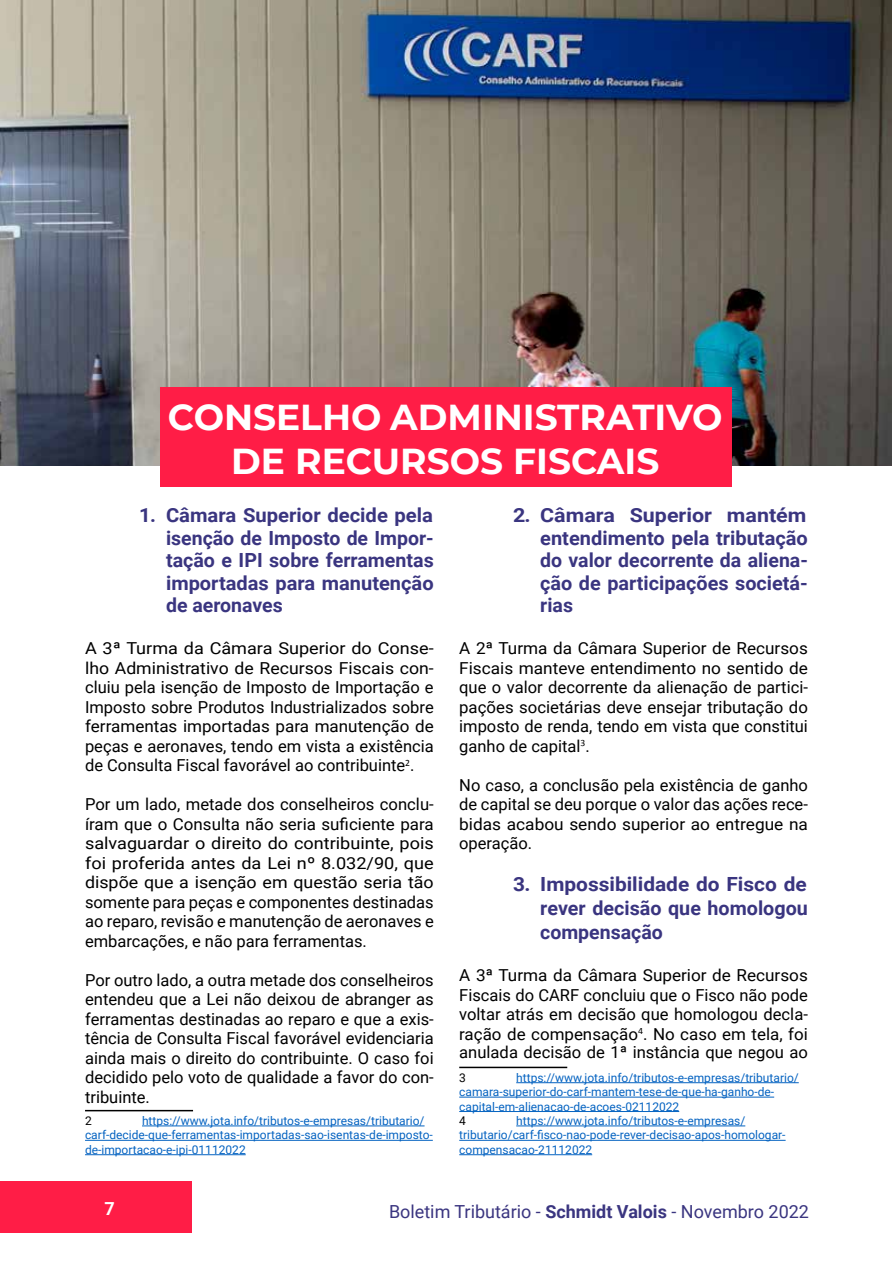
<style>
.page{position:relative;width:893px;height:1263px;background:#fff}
.page>*{position:absolute;margin:0;border:0;box-sizing:border-box;transform-origin:0 0}
.t1{font:700 36px/43.2px "Montserrat";color:#fff;text-align:center}
.t2{font:700 19.5px/22.5px "Roboto";color:#3a3580;text-align:justify;scale:1.04 1}
.t3{font:700 19.5px/22.5px "Roboto";color:#3a3580;text-align:justify;scale:1.1 1}
.t4{font:700 19.5px/24px "Roboto";color:#3a3580;text-align:justify;scale:1.07 1}
.t5{font:18px "Roboto";color:#3a3580}
.t6{font:700 18px "Roboto";color:#fff}
.t7{font:16.5px/19.5px "Roboto";color:#000;text-align:justify}
.t8{font:16.5px/19.5px "Roboto";color:#000;text-align:justify;scale:1.04 1}
.t9{font:16.5px/19.5px "Roboto";color:#000;text-align:justify;scale:1.1 1}
.t10{font:12px/14.4px "Roboto";color:#0563c1}
.t11{font:12px "Roboto";color:#000}
.s1{font-weight:700}
</style>
<div class="page">
<div style="left:0;top:1182px;width:191px;height:51px;background:#ff1d46"></div>
<img style="left:0;top:0;width:892px;height:466px">
<div style="left:160px;top:388px;width:572px;height:99px;background:#ff1d46"></div>
<hr style="left:85px;top:1110px;width:108px;height:1px;background:#000">
<hr style="left:142px;top:1125px;width:283px;height:1px;background:#0563c1">
<hr style="left:85px;top:1140px;width:348px;height:1px;background:#0563c1">
<hr style="left:85px;top:1154px;width:161px;height:1px;background:#0563c1">
<hr style="left:459px;top:1067px;width:108px;height:1px;background:#000">
<hr style="left:516px;top:1082px;width:283px;height:1px;background:#0563c1">
<hr style="left:459px;top:1097px;width:315px;height:1px;background:#0563c1">
<hr style="left:459px;top:1111px;width:220px;height:1px;background:#0563c1">
<hr style="left:516px;top:1125px;width:229px;height:1px;background:#0563c1">
<hr style="left:459px;top:1140px;width:327px;height:1px;background:#0563c1">
<hr style="left:459px;top:1154px;width:133px;height:1px;background:#0563c1">
<h1 class="t1" style="left:168px;top:394px;width:556px">CONSELHO ADMINISTRATIVO<br>DE RECURSOS FISCAIS</h1>
<p class="t2" style="left:166px;top:503px;width:259px;text-indent:-27px">1. Câmara Superior decide pela isenção de Imposto de Impor&shy;tação e IPI sobre ferramentas importadas para manutenção de aeronaves</p>
<p class="t9" style="left:85px;top:638px;width:319px">A 3ª Turma da Câmara Superior do Conse&shy;lho Administrativo de Recursos Fiscais con&shy;cluiu pela isenção de Imposto de Importação e Imposto sobre Produtos Industrializados sobre ferramentas importadas para manutenção de peças e aeronaves, tendo em vista a existência de Consulta Fiscal favorável ao contribuinte<sup>2</sup>.</p>
<p class="t7" style="left:85px;top:794px;width:350px">Por um lado, metade dos conselheiros conclu&shy;íram que o Consulta não seria suficiente para salvaguardar o direito do contribuinte, pois foi proferida antes da Lei nº 8.032/90, que dispõe que a isenção em questão seria tão somente para peças e componentes destinadas ao reparo, revisão e manutenção de aeronaves e embarcações, e não para ferramentas.</p>
<p class="t7" style="left:85px;top:970px;width:350px">Por outro lado, a outra metade dos conselheiros entendeu que a Lei não deixou de abranger as ferramentas destinadas ao reparo e que a exis&shy;tência de Consulta Fiscal favorável evidenciaria ainda mais o direito do contribuinte. O caso foi decidido pelo voto de qualidade a favor do con&shy;tribuinte.</p>
<p class="t11" style="left:85px;top:1112px;width:8px">2</p>
<p class="t3" style="left:540px;top:503px;width:245px;text-indent:-27px">2. Câmara Superior mantém entendimento pela tributação do valor decorrente da aliena&shy;ção de participações societá&shy;rias</p>
<p class="t8" style="left:459px;top:638px;width:337px">A 2ª Turma da Câmara Superior de Recursos Fiscais manteve entendimento no sentido de que o valor decorrente da alienação de partici&shy;pações societárias deve ensejar tributação do imposto de renda, tendo em vista que constitui ganho de capital<sup>3</sup>.</p>
<p class="t7" style="left:459px;top:775px;width:350px">No caso, a conclusão pela existência de ganho de capital se deu porque o valor das ações rece&shy;bidas acabou sendo superior ao entregue na operação.</p>
<p class="t4" style="left:540px;top:871px;width:252px;text-indent:-27px">3. Impossibilidade do Fisco de rever decisão que homologou compensação</p>
<p class="t8" style="left:459px;top:965px;width:337px">A 3ª Turma da Câmara Superior de Recursos Fiscais do CARF concluiu que o Fisco não pode voltar atrás em decisão que homologou decla&shy;ração de compensação<sup>4</sup>. No caso em tela, foi</p>
<p class="t7" style="left:459px;top:1041px;width:350px">anulada decisão de 1ª instância que negou ao</p>
<p class="t11" style="left:459px;top:1069px;width:8px">3</p>
<p class="t10" style="left:459px;top:1070px;width:341px;text-indent:57px">https://www.jota.info/tributos-e-empresas/tributario/ camara-superior-do-carf-mantem-tese-de-que-ha-ganho-de&shy;capital-em-alienacao-de-acoes-02112022</p>
<p class="t11" style="left:459px;top:1112px;width:8px">4</p>
<p class="t10" style="left:459px;top:1113px;width:328px;text-indent:57px">https://www.jota.info/tributos-e-empresas/ tributario/carf-fisco-nao-pode-rever-decisao-apos-homologar&shy;compensacao-21112022</p>
<p class="t10" style="left:85px;top:1113px;width:349px;text-indent:57px">https://www.jota.info/tributos-e-empresas/tributario/ carf-decide-que-ferramentas-importadas-sao-isentas-de-imposto&shy;de-importacao-e-ipi-01112022</p>
<p class="t6" style="left:105px;top:1195px;width:12px">7</p>
<p class="t5" style="left:389px;top:1199px;width:421px">Boletim Tributário - <span class="s1">Schmidt Valois</span> - Novembro 2022</p>
</div>
